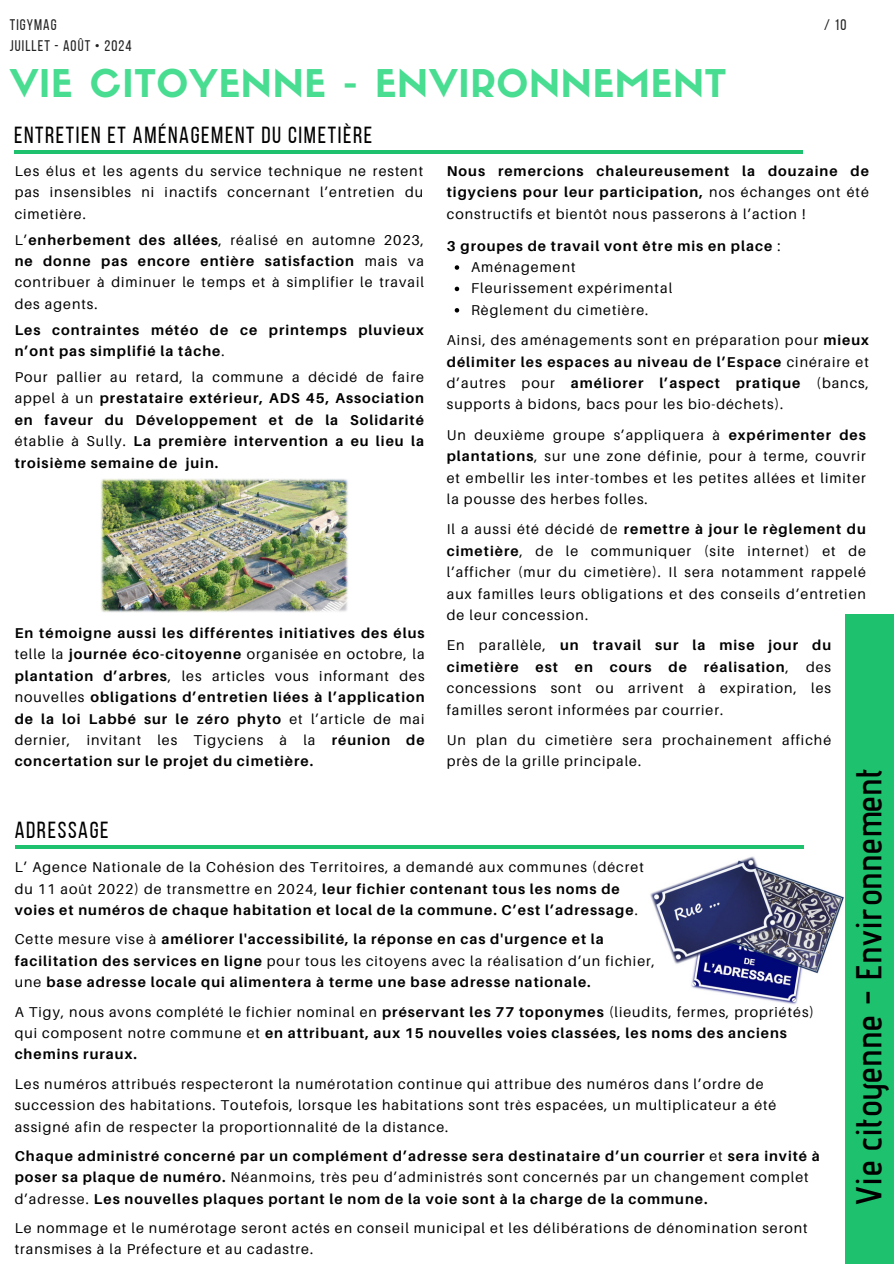
<style>
.page{position:relative;width:894px;height:1264px;background:#fff}
.page>*{position:absolute;margin:0;border:0;box-sizing:border-box;transform-origin:0 0}
.t1{font:37.5px "Sifonn Basic";letter-spacing:.02em;color:#48dd91}
.t2{font:600 36px "Advent Pro";color:#000}
.t3{font:23.25px "Bebas Neue";letter-spacing:.07em;color:#000}
.t4{font:15.3px "Bebas Neue";letter-spacing:.07em;color:#222}
.t5{font:14.25px/21.3px "Aileron";letter-spacing:.07em;color:#000;text-align:justify}
.t6{font:700 14.25px/21.3px "Aileron";letter-spacing:.07em;color:#000}
.s1{font-weight:700}
.s2{font-weight:400}
</style>
<div class="page">
<div style="left:845px;top:614px;width:48px;height:649px;background:#1ec26e"></div>
<hr style="left:14px;top:150px;width:788px;height:3px;background:#1ec26e">
<img style="left:650px;top:856px;width:192px;height:149px">
<hr style="left:15px;top:845px;width:788px;height:3px;background:#1ec26e">
<svg style="left:454px;top:265px;width:5px;height:5px"></svg>
<svg style="left:454px;top:287px;width:5px;height:4px"></svg>
<svg style="left:454px;top:308px;width:5px;height:4px"></svg>
<img style="left:101px;top:479px;width:247px;height:133px">
<p class="t4" style="left:10px;top:18px;width:48px">TIGYMAG</p>
<p class="t4" style="left:823px;top:18px;width:24px">/ 10</p>
<p class="t4" style="left:10px;top:39px;width:123px">JUILLET - AOÛT • 2024</p>
<p class="t1" style="left:10px;top:69px;width:717px">VIE CITOYENNE - ENVIRONNEMENT</p>
<p class="t3" style="left:14px;top:126px;width:359px">ENTRETIEN ET AMÉNAGEMENT DU CIMETIÈRE</p>
<p class="t5" style="left:15px;top:160px;width:410px">Les élus et les agents du service technique ne restent pas insensibles ni inactifs concernant l’entretien du cimetière.</p>
<p class="t5" style="left:15px;top:229px;width:410px">L’<span class="s1">enherbement des allées</span>, réalisé en automne 2023, <span class="s1">ne donne pas encore entière satisfaction</span> mais va contribuer à diminuer le temps et à simplifier le travail des agents.</p>
<p class="t6" style="left:15px;top:319px;width:410px">Les contraintes météo de ce printemps pluvieux n’ont pas simplifié la tâche<span class="s2">.</span></p>
<p class="t6" style="left:15px;top:366px;width:411px;text-align:justify"><span class="s2">Pour pallier au retard, la commune a décidé de faire appel à un</span> prestataire extérieur, ADS 45, Association en faveur du Développement et de la Solidarité <span class="s2">établie à Sully.</span> La première intervention a eu lieu la troisième semaine de juin.</p>
<p class="t6" style="left:446px;top:160px;width:423px;text-align:justify">Nous remercions chaleureusement la douzaine de tigyciens pour leur participation, <span class="s2">nos échanges ont été constructifs et bientôt nous passerons à l’action !</span></p>
<p class="t6" style="left:446px;top:235px;width:335px">3 groupes de travail vont être mis en place <span class="s2">:</span></p>
<p class="t5" style="left:471px;top:256px;width:106px">Aménagement</p>
<p class="t5" style="left:471px;top:277px;width:202px">Fleurissement expérimental</p>
<p class="t5" style="left:471px;top:299px;width:179px">Règlement du cimetière.</p>
<p class="t5" style="left:446px;top:329px;width:423px">Ainsi, des aménagements sont en préparation pour <span class="s1">mieux délimiter les espaces au niveau de l’Espace</span> cinéraire et d’autres pour <span class="s1">améliorer l’aspect pratique</span> (bancs, supports à bidons, bacs pour les bio-déchets).</p>
<p class="t5" style="left:446px;top:424px;width:420px">Un deuxième groupe s’appliquera à <span class="s1">expérimenter des plantations</span>, sur une zone définie, pour à terme, couvrir et embellir les inter-tombes et les petites allées et limiter la pousse des herbes folles.</p>
<p class="t5" style="left:446px;top:518px;width:420px">Il a aussi été décidé de <span class="s1">remettre à jour le règlement du cimetière</span>, de le communiquer (site internet) et de l’afficher (mur du cimetière). Il sera notamment rappelé aux familles leurs obligations et des conseils d’entretien de leur concession.</p>
<p class="t6" style="left:15px;top:622px;width:411px;text-align:justify">En témoigne aussi les différentes initiatives des élus <span class="s2">telle la</span> journée éco-citoyenne <span class="s2">organisée en octobre, la </span>plantation d’arbres<span class="s2">, les articles vous informant des nouvelles</span> obligations d’entretien liées à l’application de la loi Labbé sur le zéro phyto <span class="s2">et l’article de mai dernier, invitant les Tigyciens à la</span> réunion de concertation sur le projet du cimetière.</p>
<h3 class="t3" style="left:15px;top:821px;width:95px">ADRESSAGE</h3>
<p class="t5" style="left:446px;top:634px;width:386px">En parallèle, <span class="s1">un travail sur la mise jour du cimetière est en cours de réalisation</span>, des concessions sont ou arrivent à expiration, les familles seront informées par courrier.</p>
<p class="t5" style="left:446px;top:729px;width:386px">Un plan du cimetière sera prochainement affiché près de la grille principale.</p>
<h1 class="t5" style="left:15px;top:856px;width:630px;text-align:left">L’ Agence Nationale de la Cohésion des Territoires, a demandé aux communes (décret du 11 août 2022) de transmettre en 2024, <span class="s1">leur fichier contenant tous les noms de voies et numéros de chaque habitation et local de la commune. C’est l’adressage</span>.</h1>
<h2 class="t6" style="left:15px;top:928px;width:641px"><span class="s2">Cette mesure vise à</span> améliorer l'accessibilité, la réponse en cas d'urgence et la facilitation des services en ligne <span class="s2">pour tous les citoyens avec la réalisation d’un fichier, une</span> base adresse locale qui alimentera à terme une base adresse nationale.</h2>
<p class="t6" style="left:15px;top:1000px;width:800px"><span class="s2">A Tigy, nous avons complété le fichier nominal en</span> préservant les 77 toponymes <span class="s2">(lieudits, fermes, propriétés) qui composent notre commune et</span> en attribuant, aux 15 nouvelles voies classées, les noms des anciens chemins ruraux.</p>
<p class="t5" style="left:15px;top:1072px;width:763px;text-align:left">Les numéros attribués respecteront la numérotation continue qui attribue des numéros dans l’ordre de succession des habitations. Toutefois, lorsque les habitations sont très espacées, un multiplicateur a été assigné afin de respecter la proportionnalité de la distance.</p>
<p class="t6" style="left:15px;top:1144px;width:806px">Chaque administré concerné par un complément d’adresse sera destinataire d’un courrier <span class="s2">et</span> sera invité à poser sa plaque de numéro. <span class="s2">Néanmoins, très peu d’administrés sont concernés par un changement complet d’adresse.</span> Les nouvelles plaques portant le nom de la voie sont à la charge de la commune.</p>
<h3 class="t5" style="left:15px;top:1216px;width:794px">Le nommage et le numérotage seront actés en conseil municipal et les délibérations de dénomination seront transmises à la Préfecture et au cadastre.</h3>
<p class="t2" style="left:846px;top:1206px;width:440px;rotate:-90deg">Vie citoyenne - Environnement</p>
</div>
